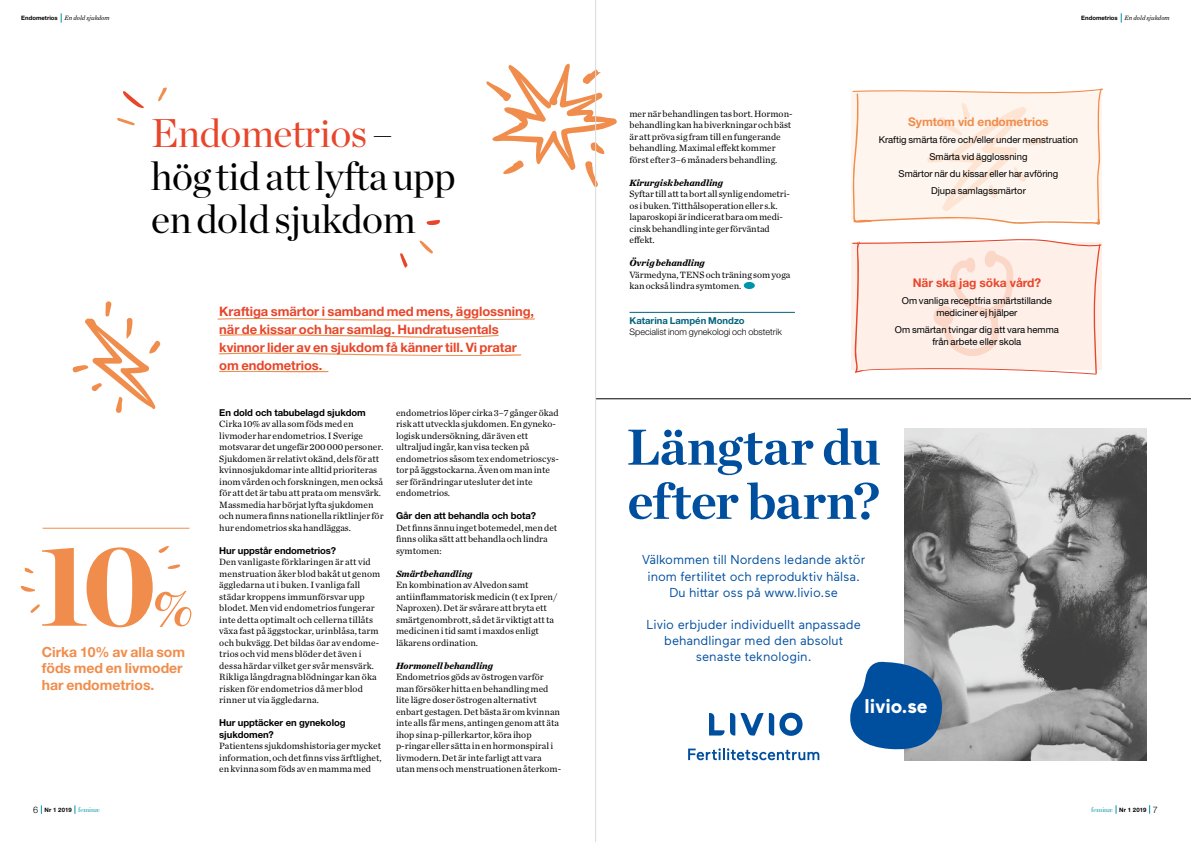
<style>
.page{position:relative;width:1191px;height:842px;background:#fff}
.page>*{position:absolute;margin:0;border:0;box-sizing:border-box;transform-origin:0 0}
.t1{font:900 115px "Chronicle Display";color:#f08d4c}
.t2{font:700 51.6px/54.2px "Chronicle Deck";letter-spacing:-.005em;color:#004f9f}
.t3{font:900 50px "Chronicle Display";color:#f08d4c}
.t4{font:40px/43px "Chronicle Display";letter-spacing:-.01em;color:#000}
.t5{font:700 19.7px "Maax";color:#fff}
.t6{font:700 14px/16.8px "Helvetica Neue LT Std";color:#f08d4c}
.t7{font:700 13px/18px "Helvetica Neue LT Std";letter-spacing:-.005em;color:#e7462a}
.t8{font:12.9px/16.1px "Maax";color:#004f9f;text-align:center}
.t9{font:700 12px "Helvetica Neue LT Std";letter-spacing:-.01em;color:#f08d4c}
.t10{font:700 12px "Helvetica Neue LT Std";letter-spacing:-.01em;color:#e7462a}
.t11{font:9.5px/11.5px "Chronicle Text G1";color:#000}
.t12{font:9.5px/17.2px "Helvetica Neue LT Std";color:#000;text-align:center}
.t13{font:700 9.5px/11.5px "Helvetica Neue LT Std";letter-spacing:-.01em;color:#000}
.t14{font:italic 700 9.5px "Chronicle Text G1";color:#000}
.t15{font:700 9.5px "Helvetica Neue LT Std";color:#00627d}
.t16{font:300 9px "Helvetica Neue LT Std";color:#000}
.t17{font:italic 6.5px "Chronicle Text G1";color:#000}
.t18{font:700 6px "Helvetica Neue LT Std";letter-spacing:.025em;color:#000}
.s1{font-family:"Helvetica Neue LT Std";font-weight:700;font-style:normal;font-size:6px}
.s2{color:#e7462a}
.s3{font-weight:300;font-size:9px}
.s4{font-family:"Bauer Bodoni Std";font-weight:400;font-size:7px;color:#0094a9}
</style>
<div class="page">
<svg style="left:486px;top:63px;width:131px;height:124px"></svg>
<img style="left:904px;top:428px;width:242px;height:332px">
<svg style="left:850px;top:661px;width:92px;height:92px;background:#3671ad"></svg>
<svg style="left:688px;top:748px;width:131px;height:12px"></svg>
<svg style="left:709px;top:713px;width:15px;height:22px"></svg>
<svg style="left:769px;top:713px;width:33px;height:23px"></svg>
<svg style="left:730px;top:713px;width:33px;height:22px"></svg>
<hr style="left:596px;top:398px;width:595px;height:1px;background:#000">
<svg style="left:123px;top:91px;width:21px;height:17px"></svg>
<svg style="left:426px;top:220px;width:14px;height:5px"></svg>
<svg style="left:419px;top:241px;width:14px;height:13px"></svg>
<svg style="left:117px;top:118px;width:18px;height:7px"></svg>
<svg style="left:400px;top:253px;width:7px;height:15px"></svg>
<svg style="left:158px;top:88px;width:9px;height:14px"></svg>
<hr style="left:629px;top:312px;width:166px;height:1px;background:#00627d">
<div style="left:744px;top:282px;width:11px;height:7px;background:#0094aa;border-radius:50%"></div>
<svg style="left:852px;top:88px;width:251px;height:137px;background:#fdf1e8"></svg>
<hr style="left:43px;top:528px;width:146px;height:1px;background:#f08d4c">
<svg style="left:21px;top:586px;width:14px;height:6px"></svg>
<svg style="left:30px;top:604px;width:10px;height:9px"></svg>
<svg style="left:25px;top:568px;width:9px;height:6px"></svg>
<svg style="left:158px;top:546px;width:11px;height:7px"></svg>
<svg style="left:168px;top:564px;width:12px;height:5px"></svg>
<svg style="left:217px;top:317px;width:318px;height:4px"></svg>
<svg style="left:219px;top:334px;width:280px;height:4px"></svg>
<svg style="left:218px;top:352px;width:304px;height:4px"></svg>
<svg style="left:219px;top:371px;width:110px;height:2px"></svg>
<svg style="left:72px;top:301px;width:89px;height:112px"></svg>
<svg style="left:851px;top:239px;width:251px;height:136px;background:#fde9e3"></svg>
<hr style="left:595px;top:0;width:1px;height:842px;background:#dadada">
<p class="t17" style="left:21px;top:13px;width:90px"><span class="s1">Endometrios</span> En dold sjukdom</p>
<p class="t17" style="left:1081px;top:13px;width:90px"><span class="s1">Endometrios</span> En dold sjukdom</p>
<h3 class="t4" style="left:151px;top:109px;width:306px"><span class="s2">Endometrios</span> – hög tid att lyfta upp en dold sjukdom</h3>
<h1 class="t1" style="left:38px;top:490px;width:120px">10</h1>
<h3 class="t3" style="left:153px;top:567px;width:42px">%</h3>
<h3 class="t6" style="left:42px;top:643px;width:145px">Cirka 10% av alla som föds med en livmoder har endometrios.</h3>
<h3 class="t7" style="left:219px;top:302px;width:316px">Kraftiga smärtor i samband med mens, ägglossning, när de kissar och har samlag. Hundratusentals kvinnor lider av en sjukdom få känner till. Vi pratar om endometrios.</h3>
<p class="t13" style="left:219px;top:406px;width:148px">En dold och tabubelagd sjukdom</p>
<p class="t11" style="left:219px;top:418px;width:166px">Cirka 10% av alla som föds med en livmoder har endometrios. I Sverige motsvarar det ungefär 200 000 personer.<br>Sjukdomen är relativt okänd, dels för att kvinnosjukdomar inte alltid prioriteras inom vården och forskningen, men också för att det är tabu att prata om mensvärk.<br>Massmedia har börjat lyfta sjukdomen och numera finns nationella riktlinjer för hur endometrios ska handläggas.</p>
<p class="t13" style="left:219px;top:544px;width:118px">Hur uppstår endometrios?</p>
<p class="t11" style="left:219px;top:556px;width:163px">Den vanligaste förklaringen är att vid menstruation åker blod bakåt ut genom äggledarna ut i buken. I vanliga fall städar kroppens immunförsvar upp blodet. Men vid endometrios fungerar inte detta optimalt och cellerna tillåts växa fast på äggstockar, urinblåsa, tarm och bukvägg. Det bildas öar av endome&shy;trios och vid mens blöder det även i dessa härdar vilket ger svår mensvärk.<br>Rikliga långdragna blödningar kan öka risken för endometrios då mer blod rinner ut via äggledarna.</p>
<p class="t13" style="left:219px;top:717px;width:128px">Hur upptäcker en gynekolog sjukdomen?</p>
<p class="t11" style="left:219px;top:740px;width:164px;text-align:justify">Patientens sjukdomshistoria ger mycket information, och det finns viss ärftlighet, en kvinna som föds av en mamma med</p>
<p class="t11" style="left:396px;top:406px;width:164px">endometrios löper cirka 3–7 gånger ökad risk att utveckla sjukdomen. En gyneko&shy;logisk undersökning, där även ett ultraljud ingår, kan visa tecken på endometrios såsom tex endometrioscys&shy;tor på äggstockarna. Även om man inte ser förändringar utesluter det inte endometrios.</p>
<p class="t13" style="left:396px;top:510px;width:142px">Går den att behandla och bota?</p>
<p class="t11" style="left:396px;top:521px;width:163px">Det finns ännu inget botemedel, men det finns olika sätt att behandla och lindra symtomen:</p>
<p class="t14" style="left:396px;top:566px;width:78px">Smärtbehandling</p>
<p class="t11" style="left:396px;top:579px;width:163px">En kombination av Alvedon samt antiinflammatorisk medicin (t ex Ipren/ Naproxen). Det är svårare att bryta ett smärtgenombrott, så det är viktigt att ta medicinen i tid samt i maxdos enligt läkarens ordination.</p>
<p class="t14" style="left:396px;top:658px;width:99px">Hormonell behandling</p>
<p class="t11" style="left:396px;top:671px;width:167px">Endometrios göds av östrogen varför man försöker hitta en behandling med lite lägre doser östrogen alternativt enbart gestagen. Det bästa är om kvinnan inte alls får mens, antingen genom att äta ihop sina p-pillerkartor, köra ihop p-ringar eller sätta in en hormonspiral i livmodern. Det är inte farligt att vara utan mens och menstruationen återkom-</p>
<p class="t11" style="left:629px;top:107px;width:165px">mer när behandlingen tas bort. Hormon&shy;behandling kan ha biverkningar och bäst är att pröva sig fram till en fungerande behandling. Maximal effekt kommer först efter 3–6 månaders behandling.</p>
<p class="t14" style="left:629px;top:175px;width:95px">Kirurgisk behandling</p>
<p class="t11" style="left:629px;top:188px;width:162px">Syftar till att ta bort all synlig endometri&shy;os i buken. Titthålsoperation eller s.k. laparoskopi är indicerat bara om medi&shy;cinsk behandling inte ger förväntad effekt.</p>
<p class="t14" style="left:629px;top:255px;width:77px">Övrig behandling</p>
<p class="t11" style="left:629px;top:268px;width:162px">Värmedyna, TENS och träning som yoga kan också lindra symtomen.</p>
<p class="t15" style="left:629px;top:314px;width:117px">Katarina Lampén Mondzo</p>
<p class="t16" style="left:629px;top:326px;width:154px">Specialist inom gynekologi och obstetrik</p>
<p class="t9" style="left:908px;top:114px;width:142px">Symtom vid endometrios</p>
<p class="t12" style="left:878px;top:131px;width:201px">Kraftig smärta före och/eller under menstruation Smärta vid ägglossning<br>Smärtor när du kissar eller har avföring<br>Djupa samlagssmärtor</p>
<p class="t10" style="left:912px;top:276px;width:130px">När ska jag söka vård?</p>
<p class="t12" style="left:901px;top:295px;width:152px;line-height:11.5px">Om vanliga receptfria smärtstillande mediciner ej hjälper</p>
<p class="t12" style="left:895px;top:324px;width:165px;line-height:11.5px">Om smärtan tvingar dig att vara hemma från arbete eller skola</p>
<h2 class="t2" style="left:627px;top:417px;width:255px">Längtar du efter barn?</h2>
<h3 class="t8" style="left:642px;top:551px;width:225px">Välkommen till Nordens ledande aktör inom fertilitet och reproduktiv hälsa.<br>Du hittar oss på www.livio.se</h3>
<h3 class="t8" style="left:646px;top:616px;width:216px">Livio erbjuder individuellt anpassade behandlingar med den absolut senaste teknologin.</h3>
<h3 class="t5" style="left:864px;top:693px;width:65px">livio.se</h3>
<p class="t18" style="left:33px;top:806px;width:68px"><span class="s3">6</span> Nr 1 2019 <span class="s4">feminæ</span></p>
<p class="t18" style="left:1091px;top:806px;width:68px"><span class="s4">feminæ</span> Nr 1 2019 <span class="s3">7</span></p>
</div>
